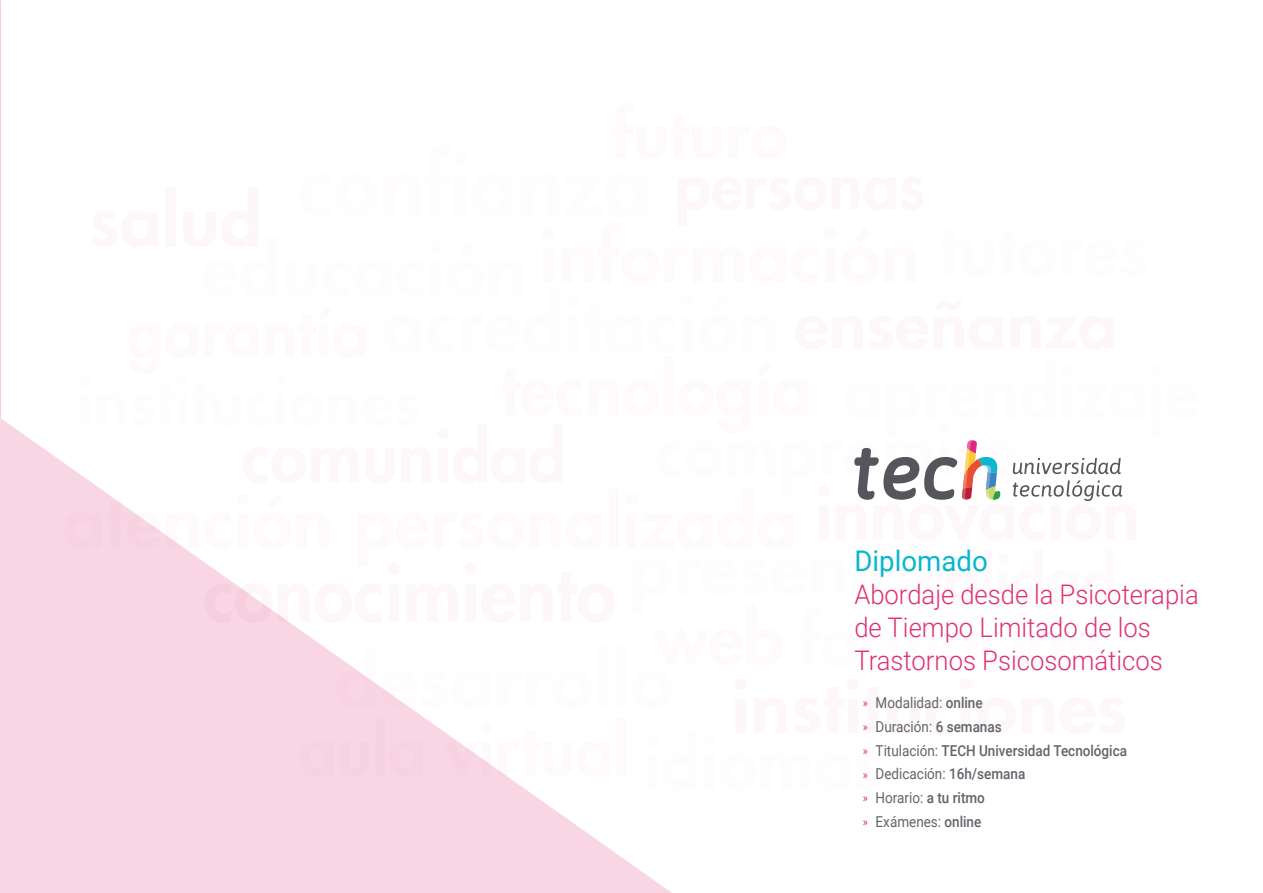
<style>
.page{position:relative;width:1263px;height:893px;background:#fff}
.page>*{position:absolute;margin:0;border:0;box-sizing:border-box;transform-origin:0 0}
.t1{font:28.5px "Roboto";color:#09b7cf}
.t2{font:300 27px/33px "Roboto";color:#df3174;scale:.95 1}
.t3{font:500 15px/23.7px "Roboto";color:#61646a;scale:.9 1}
.s1{font-weight:400;font-size:12px;color:#df3174}
.s2{font-weight:400}
</style>
<div class="page">
<svg style="left:0;top:418px;width:672px;height:475px;background:#f8d9e5"></svg>
<svg style="left:64px;top:418px;width:1059px;height:372px"></svg>
<h1 class="t1" style="left:854px;top:541px;width:135px">Diplomado</h1>
<h2 class="t2" style="left:854px;top:577px;width:364px">Abordaje desde la Psicoterapia de Tiempo Limitado de los<br>Trastornos Psicosomáticos</h2>
<p class="t3" style="left:863px;top:690px;width:295px"><span class="s1">»</span> <span class="s2">Modalidad:</span> online<br><span class="s1">»</span> <span class="s2">Duración:</span> 6 semanas<br><span class="s1">»</span> <span class="s2">Titulación:</span> TECH Universidad Tecnológica <span class="s1">»</span> <span class="s2">Dedicación:</span> 16h/semana<br><span class="s1">»</span> <span class="s2">Horario:</span> a tu ritmo<br><span class="s1">»</span> <span class="s2">Exámenes:</span> online</p>
</div>
